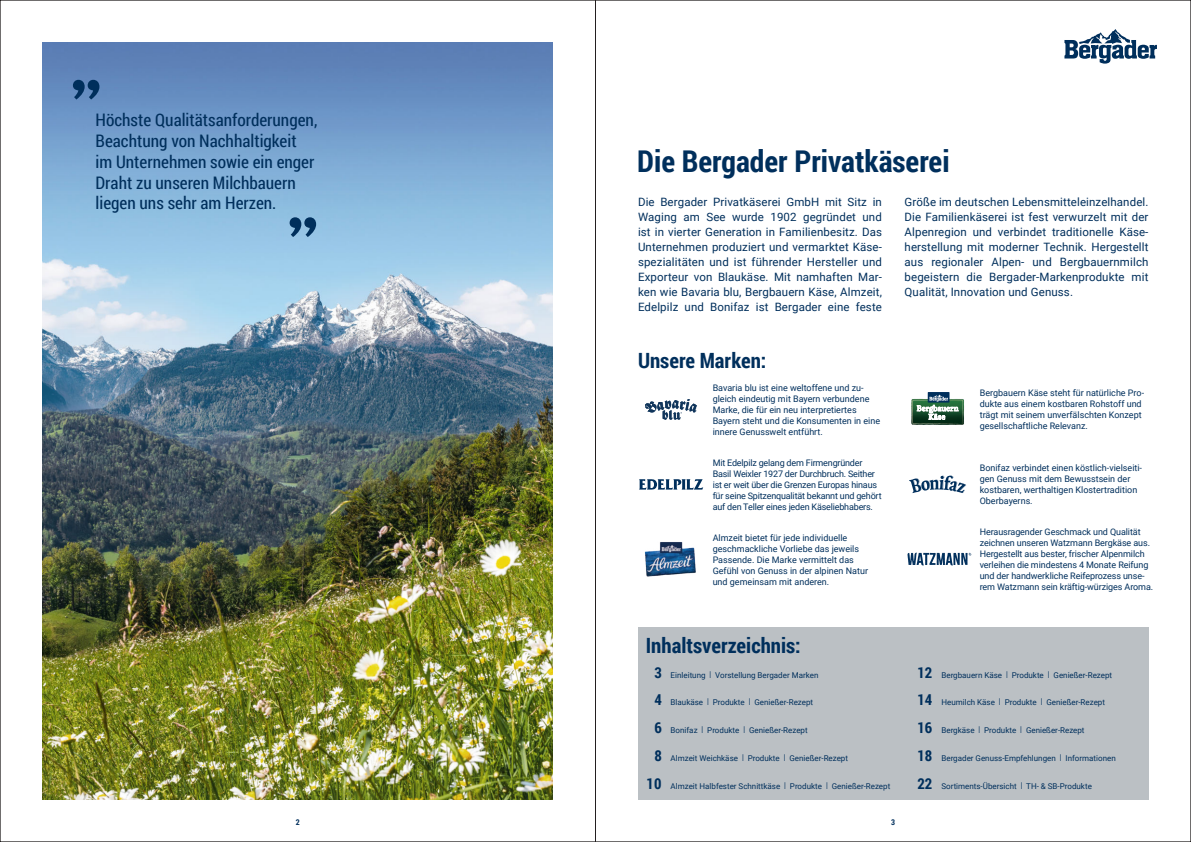
<style>
.page{position:relative;width:1191px;height:842px;background:#fff}
.page>*{position:absolute;margin:0;border:0;box-sizing:border-box;transform-origin:0 0}
.t1{font:97.2px "Neue Aachen Pro";color:#002f5c}
.t2{font:700 30px "Roboto Condensed";color:#002f5c}
.t3{font:700 21px "Roboto Condensed";color:#002f5c}
.t4{font:17.3px/20.7px "Roboto Condensed";color:#002f5c}
.t5{font:700 15px "Roboto Condensed";color:#002f5c}
.t6{font:11.5px/15px "Roboto";letter-spacing:.01em;color:#002f5c;text-align:justify}
.t7{font:9px/11px "Roboto";color:#002f5c}
.t8{font:9px/11px "Roboto";letter-spacing:-.02em;color:#002f5c}
.t9{font:8px "Roboto";color:#002f5c}
.t10{font:700 8px "Roboto Condensed";color:#002f5c}
.s1{font-family:"Roboto Condensed"}
</style>
<div class="page">
<svg style="left:1064px;top:29px;width:93px;height:35px"></svg>
<div style="left:638px;top:627px;width:510px;height:172px;background:#bbc0c4"></div>
<img style="left:43px;top:43px;width:510px;height:756px">
<svg style="left:645px;top:399px;width:52px;height:21px"></svg>
<img style="left:645px;top:542px;width:51px;height:35px">
<svg style="left:907px;top:552px;width:65px;height:14px"></svg>
<svg style="left:639px;top:479px;width:64px;height:11px"></svg>
<svg style="left:909px;top:476px;width:57px;height:17px"></svg>
<img style="left:911px;top:399px;width:53px;height:26px">
<div style="left:927px;top:392px;width:22px;height:11px;background:#002f5c"></div>
<svg style="left:916px;top:395px;width:42px;height:25px"></svg>
<hr style="left:595px;top:0;width:1px;height:842px;background:#231f20">
<h1 class="t1" style="left:68px;top:25px;width:38px">„</h1>
<h3 class="t4" style="left:96px;top:111px;width:223px">Höchste Qualitätsanforderungen,<br>Beachtung von Nachhaltigkeit im Unternehmen sowie ein enger<br>Draht zu unseren Milchbauern liegen uns sehr am Herzen.</h3>
<h1 class="t1" style="left:285px;top:162px;width:38px">„</h1>
<h2 class="t2" style="left:637px;top:148px;width:314px">Die Bergader Privatkäserei</h2>
<p class="t6" style="left:638px;top:195px;width:245px">Die Bergader Privatkäserei GmbH mit Sitz in Waging am See wurde 1902 gegründet und ist in vierter Generation in Familienbesitz. Das Unternehmen produziert und vermarktet Käse&shy;spezialitäten und ist führender Hersteller und Exporteur von Blaukäse. Mit namhaften Mar&shy;ken wie Bavaria blu, Bergbauern Käse, Almzeit, Edelpilz und Bonifaz ist Bergader eine feste</p>
<p class="t6" style="left:904px;top:195px;width:245px">Größe im deutschen Lebensmitteleinzelhandel.<br>Die Familienkäserei ist fest verwurzelt mit der Alpenregion und verbindet traditionelle Käse&shy;herstellung mit moderner Technik. Hergestellt aus regionaler Alpen- und Bergbauernmilch begeistern die Bergader-Markenprodukte mit Qualität, Innovation und Genuss.</p>
<h3 class="t3" style="left:638px;top:351px;width:130px">Unsere Marken:</h3>
<p class="t7" style="left:712px;top:383px;width:169px">Bavaria blu ist eine weltoffene und zu&shy;gleich eindeutig mit Bayern verbundene Marke, die für ein neu interpretiertes Bayern steht und die Konsumenten in eine innere Genusswelt entführt.</p>
<p class="t8" style="left:712px;top:458px;width:170px">Mit Edelpilz gelang dem Firmengründer Basil Weixler 1927 der Durchbruch. Seither ist er weit über die Grenzen Europas hinaus für seine Spitzenqualität bekannt und gehört auf den Teller eines jeden Käseliebhabers.</p>
<p class="t7" style="left:712px;top:532px;width:157px">Almzeit bietet für jede individuelle geschmackliche Vorliebe das jeweils Passende. Die Marke vermittelt das Gefühl von Genuss in der alpinen Natur und gemeinsam mit anderen.</p>
<h3 class="t3" style="left:646px;top:636px;width:156px">Inhaltsverzeichnis:</h3>
<p class="t7" style="left:979px;top:388px;width:166px">Bergbauern Käse steht für natürliche Pro&shy;dukte aus einem kostbaren Rohstoff und trägt mit seinem unverfälschten Konzept gesellschaftliche Relevanz.</p>
<p class="t7" style="left:979px;top:463px;width:164px">Bonifaz verbindet einen köstlich-vielseiti&shy;gen Genuss mit dem Bewusstsein der kostbaren, werthaltigen Klostertradition Oberbayerns.</p>
<p class="t7" style="left:979px;top:527px;width:175px">Herausragender Geschmack und Qualität zeichnen unseren Watzmann Bergkäse aus.<br>Hergestellt aus bester, frischer Alpenmilch verleihen die mindestens 4 Monate Reifung und der handwerkliche Reifeprozess unse&shy;rem Watzmann sein kräftig-würziges Aroma.</p>
<h3 class="t5" style="left:654px;top:666px;width:9px">3</h3>
<p class="t9" style="left:715px;top:671px;width:105px">Vorstellung Bergader Marken</p>
<p class="t9" style="left:941px;top:671px;width:172px">Bergbauern Käse <span class="s1">|</span> Produkte <span class="s1">|</span> Genießer-Rezept</p>
<h3 class="t5" style="left:917px;top:666px;width:16px">12</h3>
<p class="t9" style="left:670px;top:671px;width:42px">Einleitung <span class="s1">|</span></p>
<h3 class="t5" style="left:654px;top:693px;width:9px">4</h3>
<p class="t9" style="left:754px;top:699px;width:60px">Genießer-Rezept</p>
<p class="t9" style="left:941px;top:699px;width:102px">Heumilch Käse <span class="s1">|</span> Produkte <span class="s1">|</span></p>
<h3 class="t5" style="left:917px;top:693px;width:16px">14</h3>
<p class="t9" style="left:1046px;top:699px;width:60px">Genießer-Rezept</p>
<p class="t9" style="left:670px;top:699px;width:81px">Blaukäse <span class="s1">|</span> Produkte <span class="s1">|</span></p>
<h3 class="t5" style="left:654px;top:721px;width:9px">6</h3>
<p class="t9" style="left:749px;top:727px;width:60px">Genießer-Rezept</p>
<p class="t9" style="left:941px;top:727px;width:145px">Bergkäse <span class="s1">|</span> Produkte <span class="s1">|</span> Genießer-Rezept</p>
<p class="t9" style="left:941px;top:754px;width:176px">Bergader Genuss-Empfehlungen <span class="s1">|</span> Informationen</p>
<p class="t9" style="left:941px;top:783px;width:152px">Sortiments-Übersicht <span class="s1">|</span> TH- &amp; SB-Produkte</p>
<h3 class="t5" style="left:917px;top:721px;width:16px">16</h3>
<p class="t9" style="left:670px;top:727px;width:76px">Bonifaz <span class="s1">|</span> Produkte <span class="s1">|</span></p>
<h3 class="t5" style="left:654px;top:749px;width:9px">8</h3>
<h3 class="t5" style="left:917px;top:749px;width:16px">18</h3>
<p class="t9" style="left:670px;top:754px;width:116px">Almzeit Weichkäse <span class="s1">|</span> Produkte <span class="s1">|</span></p>
<p class="t9" style="left:789px;top:754px;width:60px">Genießer-Rezept</p>
<h3 class="t5" style="left:646px;top:777px;width:16px">10</h3>
<h3 class="t5" style="left:917px;top:777px;width:16px">22</h3>
<p class="t9" style="left:670px;top:782px;width:221px">Almzeit Halbfester Schnittkäse <span class="s1">|</span> Produkte <span class="s1">|</span> Genießer-Rezept</p>
<p class="t10" style="left:296px;top:818px;width:5px">2</p>
<p class="t10" style="left:891px;top:818px;width:5px">3</p>
</div>
